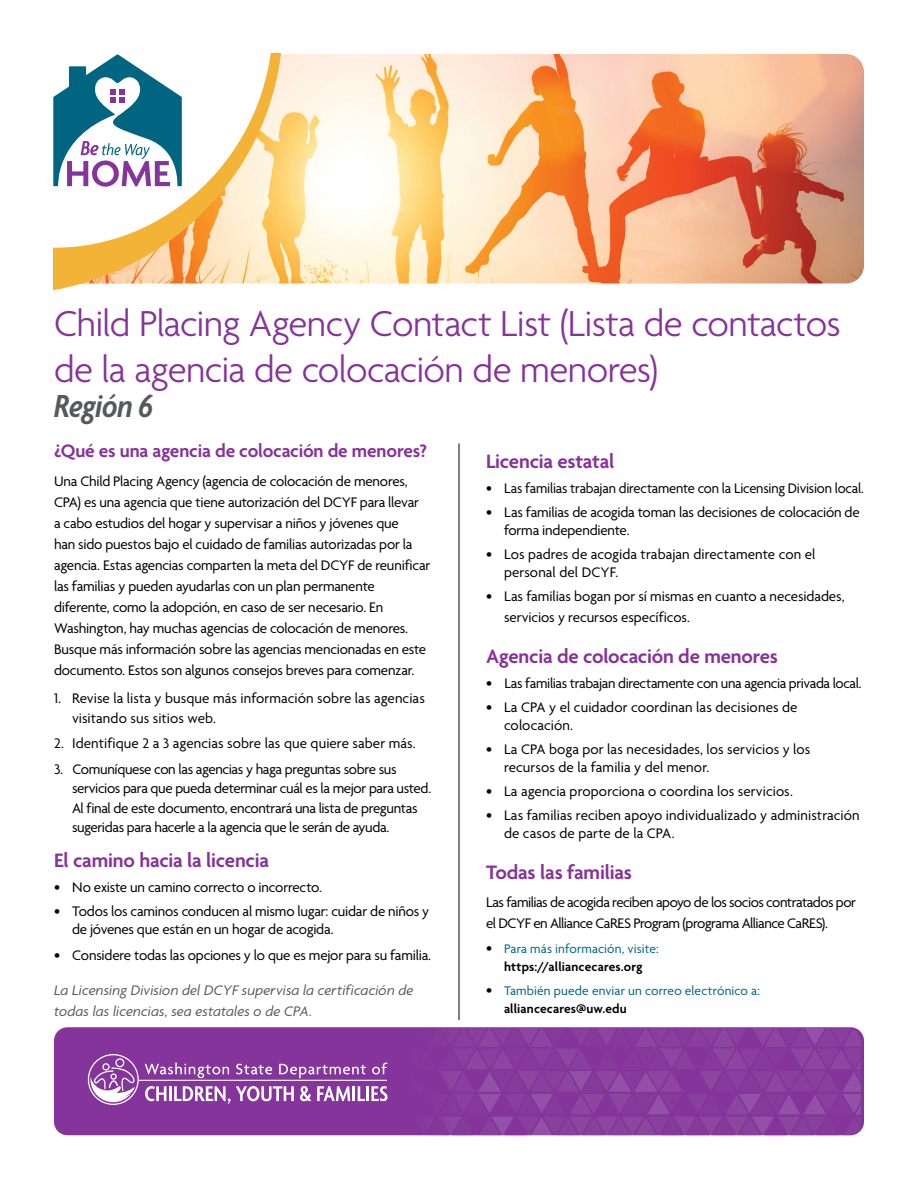
<style>
.page{position:relative;width:918px;height:1188px;background:#fff}
.page>*{position:absolute;margin:0;border:0;box-sizing:border-box;transform-origin:0 0}
.t1{font:300 39px/46.8px "Agenda";letter-spacing:-.02em;color:#863399}
.t2{font:italic 600 condensed 34.5px "Agenda";letter-spacing:-.01em;color:#58595b}
.t3{font:600 21px "Agenda";letter-spacing:-.01em;color:#863399}
.t4{font:600 19.5px "Agenda";letter-spacing:-.01em;color:#863399}
.t5{font:15px/21px "Agenda";letter-spacing:-.015em;color:#000}
.t6{font:15px/18px "Agenda";letter-spacing:.005em;color:#000}
.t7{font:15px/21px "Agenda";letter-spacing:-.035em;color:#000}
.t8{font:italic 15px/21px "Agenda";letter-spacing:.005em;color:#58595b}
.t9{font:13.5px/18px "Agenda";letter-spacing:.01em;color:#006580;text-align:center}
.s1{font-size:16.5px}
.s2{font-size:16.5px;color:#000}
.s3{font-weight:600;color:#000}
</style>
<div class="page">
<div style="left:54px;top:1027px;width:810px;height:108px;background:#84349a;border-radius:14px"></div>
<hr style="left:138px;top:1080px;width:249px;height:1px;background:#fff">
<div style="left:88px;top:1054px;width:51px;height:51px;border:1px solid #fff;border-radius:50%"></div>
<div style="left:115px;top:1058px;width:9px;height:9px;border:1px solid #fff;border-radius:50%"></div>
<div style="left:102px;top:1063px;width:8px;height:8px;border:1px solid #fff;border-radius:50%"></div>
<svg style="left:91px;top:1066px;width:46px;height:36px"></svg>
<svg style="left:145px;top:1028px;width:716px;height:109px"></svg>
<img style="left:283px;top:54px;width:581px;height:230px">
<svg style="left:53px;top:54px;width:230px;height:237px"></svg>
<svg style="left:53px;top:54px;width:129px;height:133px"></svg>
<hr style="left:459px;top:443px;width:1px;height:577px;background:#000">
<h1 class="t1" style="left:54px;top:302px;width:788px">Child Placing Agency Contact List (Lista de contactos de la agencia de colocación de menores)</h1>
<h2 class="t2" style="left:54px;top:387px;width:101px">Región 6</h2>
<h3 class="t4" style="left:54px;top:441px;width:375px">¿Qué es una agencia de colocación de menores?</h3>
<p class="t5" style="left:54px;top:472px;width:378px">Una Child Placing Agency (agencia de colocación de menores, CPA) es una agencia que tiene autorización del DCYF para llevar<br>a cabo estudios del hogar y supervisar a niños y jóvenes que<br>han sido puestos bajo el cuidado de familias autorizadas por la agencia. Estas agencias comparten la meta del DCYF de reunificar las familias y pueden ayudarlas con un plan permanente diferente, como la adopción, en caso de ser necesario. En Washington, hay muchas agencias de colocación de menores.<br>Busque más información sobre las agencias mencionadas en este documento. Estos son algunos consejos breves para comenzar.</p>
<p class="t6" style="left:72px;top:690px;width:354px;line-height:19.5px;text-indent:-18px">1. Revise la lista y busque más información sobre las agencias visitando sus sitios web.</p>
<p class="t6" style="left:54px;top:736px;width:363px">2. Identifique 2 a 3 agencias sobre las que quiere saber más.</p>
<p class="t5" style="left:72px;top:760px;width:361px;line-height:19.5px;text-indent:-18px">3. Comuníquese con las agencias y haga preguntas sobre sus servicios para que pueda determinar cuál es la mejor para usted.<br>Al final de este documento, encontrará una lista de preguntas sugeridas para hacerle a la agencia que le serán de ayuda.</p>
<h3 class="t3" style="left:54px;top:849px;width:217px">El camino hacia la licencia</h3>
<p class="t5" style="left:54px;top:878px;width:269px"><span class="s1">•</span> No existe un camino correcto o incorrecto.</p>
<p class="t5" style="left:72px;top:904px;width:359px;line-height:18px;text-indent:-18px"><span class="s1">•</span> Todos los caminos conducen al mismo lugar: cuidar de niños y de jóvenes que están en un hogar de acogida.</p>
<p class="t5" style="left:54px;top:946px;width:379px"><span class="s1">•</span> Considere todas las opciones y lo que es mejor para su familia.</p>
<p class="t8" style="left:54px;top:979px;width:361px">La Licensing Division del DCYF supervisa la certificación de todas las licencias, sea estatales o de CPA.</p>
<h3 class="t3" style="left:486px;top:450px;width:130px">Licencia estatal</h3>
<p class="t5" style="left:486px;top:479px;width:380px"><span class="s1">•</span> Las familias trabajan directamente con la Licensing Division local.</p>
<p class="t5" style="left:504px;top:505px;width:357px;line-height:18px;text-indent:-18px"><span class="s1">•</span> Las familias de acogida toman las decisiones de colocación de forma independiente.</p>
<p class="t6" style="left:504px;top:547px;width:313px;text-indent:-18px"><span class="s1">•</span> Los padres de acogida trabajan directamente con el personal del DCYF.</p>
<p class="t5" style="left:504px;top:587px;width:342px;text-indent:-18px"><span class="s1">•</span> Las familias bogan por sí mismas en cuanto a necesidades, servicios y recursos específicos.</p>
<h3 class="t3" style="left:486px;top:645px;width:294px">Agencia de colocación de menores</h3>
<p class="t5" style="left:486px;top:674px;width:377px"><span class="s1">•</span> Las familias trabajan directamente con una agencia privada local.</p>
<p class="t6" style="left:504px;top:700px;width:295px;text-indent:-18px"><span class="s1">•</span> La CPA y el cuidador coordinan las decisiones de colocación.</p>
<p class="t6" style="left:504px;top:742px;width:308px;text-indent:-18px"><span class="s1">•</span> La CPA boga por las necesidades, los servicios y los recursos de la familia y del menor.</p>
<p class="t6" style="left:486px;top:784px;width:308px"><span class="s1">•</span> La agencia proporciona o coordina los servicios.</p>
<p class="t6" style="left:504px;top:808px;width:357px;text-indent:-18px"><span class="s1">•</span> Las familias reciben apoyo individualizado y administración de casos de parte de la CPA.</p>
<h3 class="t3" style="left:486px;top:861px;width:147px">Todas las familias</h3>
<p class="t7" style="left:486px;top:893px;width:372px">Las familias de acogida reciben apoyo de los socios contratados por el DCYF en Alliance CaRES Program (programa Alliance CaRES).</p>
<p class="t9" style="left:486px;top:941px;width:174px"><span class="s2">•</span> Para más información, visite: <span class="s3">https://alliancecares.org</span></p>
<p class="t9" style="left:504px;top:983px;width:257px;text-align:left;text-indent:-18px"><span class="s2">•</span> También puede enviar un correo electrónico a: <span class="s3">alliancecares@uw.edu</span></p>
</div>
